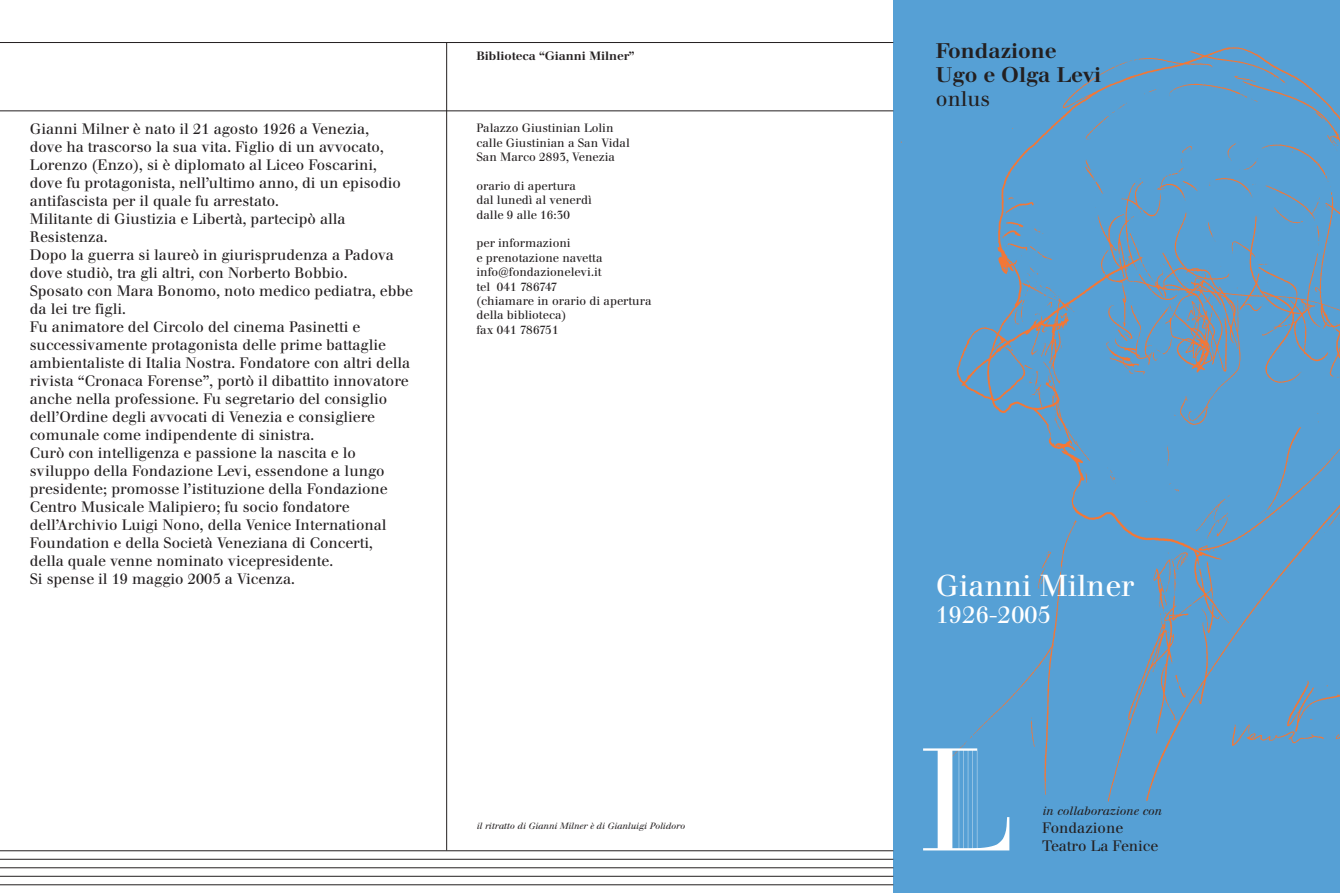
<style>
.page{position:relative;width:1340px;height:893px;background:#fff}
.page>*{position:absolute;margin:0;border:0;box-sizing:border-box;transform-origin:0 0}
.t1{font:30px "Walbaum";color:#fff}
.t2{font:24px "Walbaum";letter-spacing:.02em;color:#fff}
.t3{font:500 21px/24px "Walbaum";color:#231f20}
.t4{font:21px "Walbaum";color:#231f20}
.t5{font:15px/18px "Walbaum";color:#231f20}
.t6{font:12px/14.4px "Walbaum";color:#231f20}
.t7{font:500 12px "Walbaum";color:#231f20}
.t8{font:italic 12px "Walbaum";color:#231f20}
.t9{font:italic 9px "Walbaum";color:#231f20}
</style>
<div class="page">
<div style="left:893px;top:0;width:446px;height:893px;background:#56a0d5"></div>
<img style="left:893px;top:47px;width:446px;height:754px">
<hr style="left:0;top:850px;width:893px;height:1px;background:#231f20">
<hr style="left:0;top:859px;width:893px;height:1px;background:#231f20">
<hr style="left:0;top:867px;width:893px;height:1px;background:#231f20">
<hr style="left:0;top:876px;width:893px;height:1px;background:#231f20">
<hr style="left:0;top:884px;width:893px;height:1px;background:#231f20">
<hr style="left:0;top:42px;width:893px;height:1px;background:#231f20">
<hr style="left:446px;top:43px;width:1px;height:807px;background:#231f20">
<hr style="left:0;top:111px;width:893px;height:1px;background:#231f20">
<svg style="left:923px;top:748px;width:86px;height:102px"></svg>
<p class="t5" style="left:30px;top:120px;width:385px">Gianni Milner è nato il 21 agosto 1926 a Venezia,<br>dove ha trascorso la sua vita. Figlio di un avvocato, Lorenzo (Enzo), si è diplomato al Liceo Foscarini, dove fu protagonista, nell’ultimo anno, di un episodio antifascista per il quale fu arrestato.<br>Militante di Giustizia e Libertà, partecipò alla Resistenza.<br>Dopo la guerra si laureò in giurisprudenza a Padova dove studiò, tra gli altri, con Norberto Bobbio.<br>Sposato con Mara Bonomo, noto medico pediatra, ebbe da lei tre figli.<br>Fu animatore del Circolo del cinema Pasinetti e successivamente protagonista delle prime battaglie ambientaliste di Italia Nostra. Fondatore con altri della rivista “Cronaca Forense”, portò il dibattito innovatore anche nella professione. Fu segretario del consiglio dell’Ordine degli avvocati di Venezia e consigliere comunale come indipendente di sinistra.<br>Curò con intelligenza e passione la nascita e lo sviluppo della Fondazione Levi, essendone a lungo presidente; promosse l’istituzione della Fondazione Centro Musicale Malipiero; fu socio fondatore dell’Archivio Luigi Nono, della Venice International Foundation e della Società Veneziana di Concerti,<br>della quale venne nominato vicepresidente.<br>Si spense il 19 maggio 2005 a Vicenza.</p>
<p class="t7" style="left:476px;top:49px;width:160px">Biblioteca “Gianni Milner”</p>
<p class="t6" style="left:476px;top:121px;width:155px">Palazzo Giustinian Lolin calle Giustinian a San Vidal<br>San Marco 2893, Venezia</p>
<p class="t6" style="left:476px;top:179px;width:117px">orario di apertura dal lunedì al venerdì dalle 9 alle 16:30</p>
<p class="t6" style="left:476px;top:236px;width:177px">per informazioni<br>e prenotazione navetta info@fondazionelevi.it<br>tel 041 786747<br>(chiamare in orario di apertura della biblioteca)<br>fax 041 786751</p>
<p class="t9" style="left:476px;top:820px;width:210px">il ritratto di Gianni Milner è di Gianluigi Polidoro</p>
<h3 class="t3" style="left:935px;top:39px;width:167px">Fondazione<br>Ugo e Olga Levi</h3>
<h3 class="t4" style="left:935px;top:87px;width:56px">onlus</h3>
<h1 class="t1" style="left:935px;top:569px;width:200px">Gianni Milner</h1>
<h2 class="t2" style="left:935px;top:601px;width:117px">1926-2005</h2>
<p class="t8" style="left:1042px;top:804px;width:121px">in collaborazione con</p>
<p class="t5" style="left:1042px;top:819px;width:118px">Fondazione<br>Teatro La Fenice</p>
</div>
